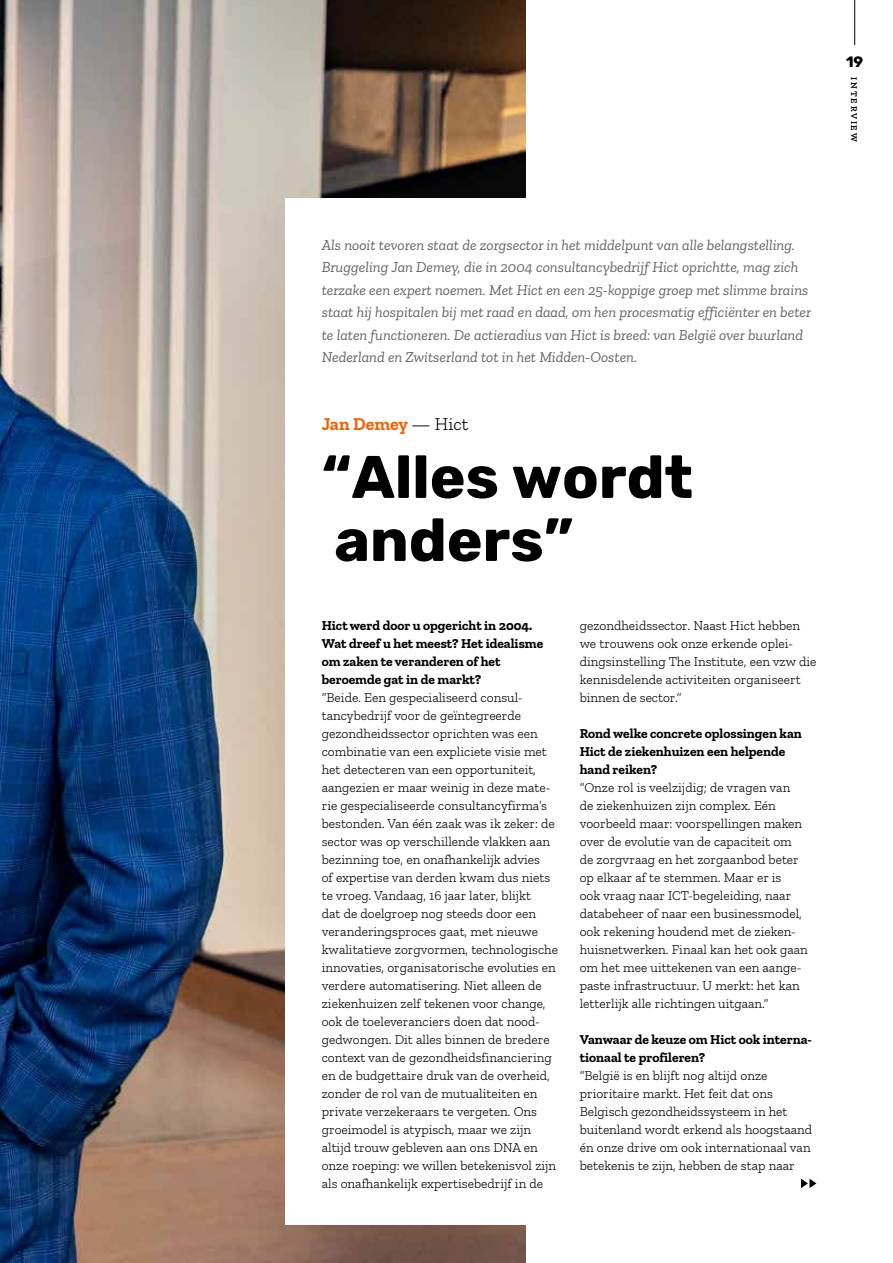
<style>
.page{position:relative;width:893px;height:1263px;background:#fff}
.page>*{position:absolute;margin:0;border:0;box-sizing:border-box;transform-origin:0 0}
.t1{font:700 60px/63px "Rubik";color:#000}
.t2{font:700 18px "Zilla Slab";color:#ec6608}
.t3{font:italic 15px/22.5px "Zilla Slab";color:#646363}
.t4{font:700 15px "Rubik";color:#000}
.t5{font:300 13.5px/18px "Zilla Slab";color:#000}
.t6{font:700 13.5px/18px "Zilla Slab";color:#000}
.t7{font:600 9px "Zilla Slab";letter-spacing:.2em;color:#000}
.s1{font-weight:300;color:#000}
</style>
<div class="page">
<hr style="left:854px;top:0;width:1px;height:45px;background:#000">
<img style="left:0;top:0;width:525px;height:1263px">
<div style="left:285px;top:198px;width:531px;height:1026px;background:#fff"></div>
<svg style="left:801px;top:1179px;width:15px;height:9px"></svg>
<p class="t4" style="left:846px;top:53px;width:19px">19</p>
<p class="t7" style="left:859px;top:77px;width:65px;rotate:90deg">INTERVIEW</p>
<p class="t3" style="left:322px;top:234px;width:491px">Als nooit tevoren staat de zorgsector in het middelpunt van alle belangstelling.<br>Bruggeling Jan Demey, die in 2004 consultancybedrijf Hict oprichtte, mag zich terzake een expert noemen. Met Hict en een 25-koppige groep met slimme brains staat hij hospitalen bij met raad en daad, om hen procesmatig efficiënter en beter te laten functioneren. De actieradius van Hict is breed: van België over buurland Nederland en Zwitserland tot in het Midden-Oosten.</p>
<h2 class="t2" style="left:322px;top:414px;width:148px">Jan Demey <span class="s1">— Hict</span></h2>
<h1 class="t1" style="left:322px;top:447px;width:373px">“Alles wordt anders”</h1>
<p class="t6" style="left:322px;top:617px;width:223px">Hict werd door u opgericht in 2004.<br>Wat dreef u het meest? Het idealisme om zaken te veranderen of het beroemde gat in de markt?</p>
<p class="t5" style="left:322px;top:689px;width:238px">“Beide. Een gespecialiseerd consul&shy;tancybedrijf voor de geïntegreerde gezondheidssector oprichten was een combinatie van een expliciete visie met het detecteren van een opportuniteit, aangezien er maar weinig in deze mate&shy;rie gespecialiseerde consultancyfirma’s bestonden. Van één zaak was ik zeker: de sector was op verschillende vlakken aan bezinning toe, en onafhankelijk advies<br>of expertise van derden kwam dus niets te vroeg. Vandaag, 16 jaar later, blijkt<br>dat de doelgroep nog steeds door een veranderingsproces gaat, met nieuwe kwalitatieve zorgvormen, technologische innovaties, organisatorische evoluties en verdere automatisering. Niet alleen de ziekenhuizen zelf tekenen voor change, ook de toeleveranciers doen dat nood&shy;gedwongen. Dit alles binnen de bredere context van de gezondheidsfinanciering en de budgettaire druk van de overheid, zonder de rol van de mutualiteiten en private verzekeraars te vergeten. Ons groeimodel is atypisch, maar we zijn altijd trouw gebleven aan ons DNA en onze roeping: we willen betekenisvol zijn als onafhankelijk expertisebedrijf in de</p>
<p class="t5" style="left:580px;top:616px;width:238px">gezondheidssector. Naast Hict hebben we trouwens ook onze erkende oplei&shy;dingsinstelling The Institute, een vzw die kennisdelende activiteiten organiseert binnen de sector.”</p>
<p class="t6" style="left:580px;top:724px;width:224px">Rond welke concrete oplossingen kan<br>Hict de ziekenhuizen een helpende hand reiken?</p>
<p class="t5" style="left:580px;top:778px;width:230px">“Onze rol is veelzijdig; de vragen van<br>de ziekenhuizen zijn complex. Eén voorbeeld maar: voorspellingen maken over de evolutie van de capaciteit om de zorgvraag en het zorgaanbod beter op elkaar af te stemmen. Maar er is<br>ook vraag naar ICT-begeleiding, naar databeheer of naar een businessmodel, ook rekening houdend met de zieken&shy;huisnetwerken. Finaal kan het ook gaan om het mee uittekenen van een aange&shy;paste infrastructuur. U merkt: het kan letterlijk alle richtingen uitgaan.”</p>
<p class="t6" style="left:580px;top:1030px;width:234px">Vanwaar de keuze om Hict ook interna&shy;tionaal te profileren?</p>
<p class="t5" style="left:580px;top:1066px;width:234px">“België is en blijft nog altijd onze prioritaire markt. Het feit dat ons Belgisch gezondheidssysteem in het buitenland wordt erkend als hoogstaand én onze drive om ook internationaal van betekenis te zijn, hebben de stap naar</p>
</div>
